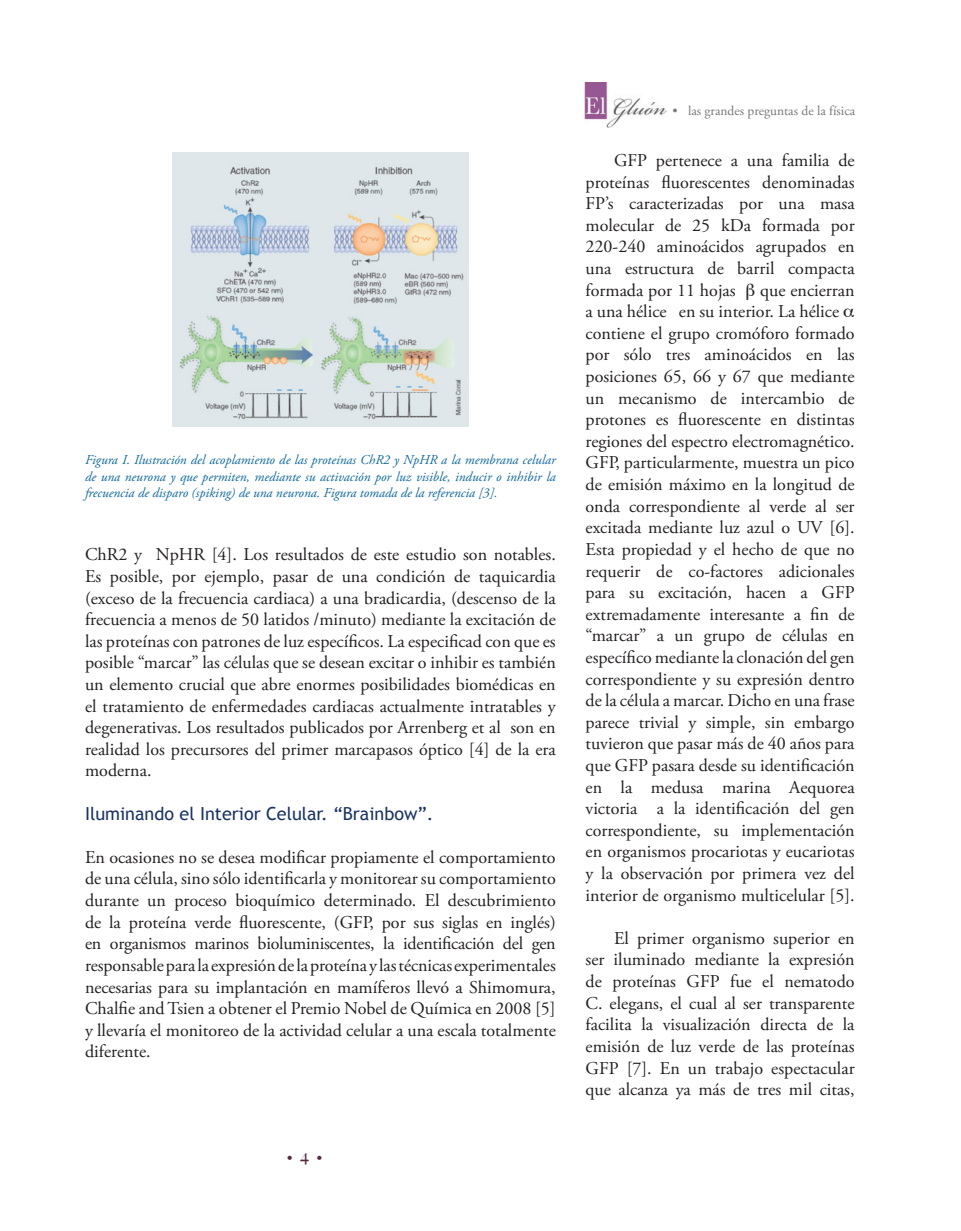
<style>
.page{position:relative;width:961px;height:1231px;background:#fff}
.page>*{position:absolute;margin:0;border:0;box-sizing:border-box;transform-origin:0 0}
.t1{font:18px/21.6px "Adobe Garamond Pro";color:#231f20;text-align:justify}
.t2{font:18px "Trebuchet MS";color:#1b3463}
.t3{font:italic 13.5px/16.5px "Adobe Garamond Pro";color:#10689b;text-align:justify}
.t4{font:13.5px "Adobe Garamond Pro";color:#76787b}
.t5{font:500 12px "Big Caslon";color:#562940}
.s1{font-size:16.5px}
</style>
<div class="page">
<img style="left:584px;top:83px;width:82px;height:44px">
<img style="left:173px;top:153px;width:295px;height:273px">
<p class="t3" style="left:85px;top:452px;width:472px">Figura I. Ilustración del acoplamiento de las proteínas ChR2 y NpHR a la membrana celular de una neurona y que permiten, mediante su activación por luz visible, inducir o inhibir la frecuencia de disparo (spiking) de una neurona. Figura tomada de la referencia [3].</p>
<p class="t1" style="left:85px;top:544px;width:472px">ChR2 y NpHR [4]. Los resultados de este estudio son notables.<br>Es posible, por ejemplo, pasar de una condición de taquicardia (exceso de la frecuencia cardiaca) a una bradicardia, (descenso de la frecuencia a menos de 50 latidos /minuto) mediante la excitación de las proteínas con patrones de luz específicos. La especificad con que es posible “marcar” las células que se desean excitar o inhibir es también un elemento crucial que abre enormes posibilidades biomédicas en el tratamiento de enfermedades cardiacas actualmente intratables y degenerativas. Los resultados publicados por Arrenberg et al son en realidad los precursores del primer marcapasos óptico [4] de la era moderna.</p>
<p class="t2" style="left:85px;top:802px;width:350px">Iluminando el Interior Celular. “Brainbow”.</p>
<p class="t1" style="left:85px;top:847px;width:472px">En ocasiones no se desea modificar propiamente el comportamiento de una célula, sino sólo identificarla y monitorear su comportamiento durante un proceso bioquímico determinado. El descubrimiento de la proteína verde fluorescente, (GFP, por sus siglas en inglés) en organismos marinos bioluminiscentes, la identificación del gen responsable para la expresión de la proteína y las técnicas experimentales necesarias para su implantación en mamíferos llevó a Shimomura, Chalfie and Tsien a obtener el Premio Nobel de Química en 2008 [5] y llevaría el monitoreo de la actividad celular a una escala totalmente diferente.</p>
<p class="t5" style="left:286px;top:1149px;width:38px">• <span class="s1">4</span> •</p>
<p class="t4" style="left:672px;top:102px;width:184px">• las grandes preguntas de la física</p>
<p class="t1" style="left:585px;top:150px;width:270px;text-indent:28px">GFP pertenece a una familia de proteínas fluorescentes denominadas FP’s caracterizadas por una masa molecular de 25 kDa formada por 220-240 aminoácidos agrupados en una estructura de barril compacta formada por 11 hojas</p>
<p class="t1" style="left:585px;top:280px;width:270px;text-align:left;text-indent:175px">que encierran a una hélice en su interior. La hélice contiene el grupo cromóforo formado por sólo tres aminoácidos en las posiciones 65, 66 y 67 que mediante un mecanismo de intercambio de protones es fluorescente en distintas regiones del espectro electromagnético.<br>GFP, particularmente, muestra un pico de emisión máximo en la longitud de onda correspondiente al verde al ser excitada mediante luz azul o UV [6].<br>Esta propiedad y el hecho de que no requerir de co-factores adicionales para su excitación, hacen a GFP extremadamente interesante a fin de “marcar” a un grupo de células en específico mediante la clonación del gen correspondiente y su expresión dentro de la célula a marcar. Dicho en una frase parece trivial y simple, sin embargo tuvieron que pasar más de 40 años para que GFP pasara desde su identificación en la medusa marina Aequorea victoria a la identificación del gen correspondiente, su implementación en organismos procariotas y eucariotas y la observación por primera vez del interior de organismo multicelular [5].</p>
<p class="t1" style="left:585px;top:928px;width:270px;text-indent:28px">El primer organismo superior en ser iluminado mediante la expresión de proteínas GFP fue el nematodo C. elegans, el cual al ser transparente facilita la visualización directa de la emisión de luz verde de las proteínas GFP [7]. En un trabajo espectacular que alcanza ya más de tres mil citas,</p>
</div>
